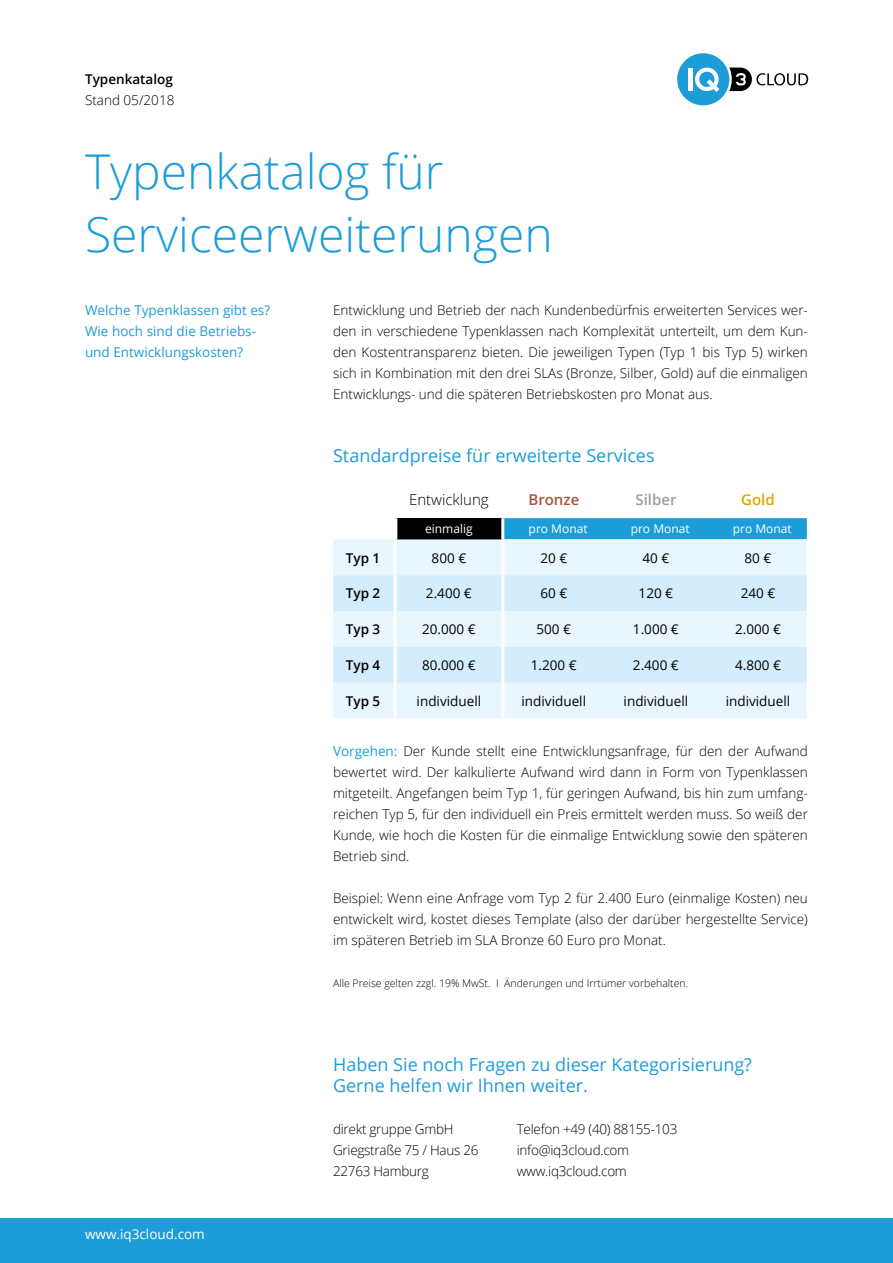
<style>
.page{position:relative;width:893px;height:1263px;background:#fff}
.page>*{position:absolute;margin:0;border:0;box-sizing:border-box;transform-origin:0 0}
.t1{font:300 48px/63px "Open Sans";color:#1d9dd8}
.t2{font:18px/21.6px "Open Sans";color:#1d9dd8}
.t3{font:300 15px "Open Sans";color:#000}
.t4{font:600 15px "Open Sans";color:#a8563f}
.t5{font:600 15px "Open Sans";color:#9d9d9c}
.t6{font:600 15px "Open Sans";color:#dea600}
.t7{font:300 13.5px/21px "Open Sans";color:#000;text-align:justify}
.t8{font:13.5px "Open Sans";color:#000}
.t9{font:300 13.5px/21px "Open Sans";letter-spacing:-.02em;color:#000}
.t10{font:13.5px/21px "Open Sans";color:#1d9dd8}
.t11{font:600 13.5px "Open Sans";color:#000}
.t12{font:13.5px "Open Sans";color:#fff}
.t13{font:12px "Open Sans";color:#fff}
.t14{font:300 10.5px "Open Sans";color:#000}
.s1{font-weight:400;color:#1d9dd8}
</style>
<div class="page">
<div style="left:0;top:1218px;width:893px;height:45px;background:#1d9dd8"></div>
<div style="left:677px;top:53px;width:52px;height:52px;background:#1d9dd8;border-radius:50%"></div>
<div style="left:688px;top:68px;width:5px;height:23px;background:#fff"></div>
<svg style="left:695px;top:68px;width:24px;height:24px"></svg>
<svg style="left:729px;top:68px;width:79px;height:23px"></svg>
<svg style="left:397px;top:518px;width:410px;height:21px;background:#1775a1"></svg>
<div style="left:333px;top:539px;width:474px;height:180px;background:#eaf6fe"></div>
<svg style="left:333px;top:575px;width:474px;height:108px;background:#dbf0fc"></svg>
<hr style="left:501px;top:518px;width:3px;height:21px;background:#fff">
<hr style="left:501px;top:539px;width:3px;height:36px;background:#fff">
<hr style="left:501px;top:575px;width:3px;height:36px;background:#fff">
<hr style="left:501px;top:611px;width:3px;height:36px;background:#fff">
<hr style="left:501px;top:647px;width:3px;height:36px;background:#fff">
<hr style="left:501px;top:683px;width:3px;height:36px;background:#fff">
<hr style="left:394px;top:539px;width:3px;height:36px;background:#fff">
<hr style="left:394px;top:575px;width:3px;height:36px;background:#fff">
<hr style="left:394px;top:611px;width:3px;height:36px;background:#fff">
<hr style="left:394px;top:647px;width:3px;height:36px;background:#fff">
<hr style="left:394px;top:683px;width:3px;height:36px;background:#fff">
<p class="t11" style="left:85px;top:70px;width:89px">Typenkatalog</p>
<p class="t7" style="left:85px;top:89px;width:91px">Stand 05/2018</p>
<h1 class="t1" style="left:85px;top:139px;width:469px">Typenkatalog für<br>Serviceerweiterungen</h1>
<p class="t10" style="left:85px;top:299px;width:187px">Welche Typenklassen gibt es?<br>Wie hoch sind die Betriebs&shy;und Entwicklungskosten?</p>
<p class="t12" style="left:85px;top:1225px;width:121px">www.iq3cloud.com</p>
<p class="t7" style="left:333px;top:299px;width:476px">Entwicklung und Betrieb der nach Kundenbedürfnis erweiterten Services wer&shy;den in verschiedene Typenklassen nach Komplexität unterteilt, um dem Kun&shy;den Kostentransparenz bieten. Die jeweiligen Typen (Typ 1 bis Typ 5) wirken sich in Kombination mit den drei SLAs (Bronze, Silber, Gold) auf die einmaligen Entwicklungs- und die späteren Betriebskosten pro Monat aus.</p>
<h2 class="t2" style="left:333px;top:444px;width:323px">Standardpreise für erweiterte Services</h2>
<p class="t3" style="left:409px;top:490px;width:81px">Entwicklung</p>
<p class="t4" style="left:528px;top:490px;width:52px">Bronze</p>
<p class="t5" style="left:635px;top:490px;width:43px">Silber</p>
<p class="t6" style="left:741px;top:490px;width:35px">Gold</p>
<p class="t13" style="left:425px;top:521px;width:49px">einmalig</p>
<p class="t13" style="left:529px;top:521px;width:60px">pro Monat</p>
<p class="t13" style="left:631px;top:521px;width:60px">pro Monat</p>
<p class="t13" style="left:733px;top:521px;width:60px">pro Monat</p>
<p class="t11" style="left:346px;top:548px;width:36px">Typ 1</p>
<p class="t8" style="left:432px;top:548px;width:36px">800 €</p>
<p class="t8" style="left:540px;top:548px;width:28px">20 €</p>
<p class="t8" style="left:642px;top:548px;width:28px">40 €</p>
<p class="t8" style="left:745px;top:548px;width:28px">80 €</p>
<p class="t11" style="left:346px;top:584px;width:36px">Typ 2</p>
<p class="t8" style="left:426px;top:584px;width:47px">2.400 €</p>
<p class="t8" style="left:540px;top:584px;width:28px">60 €</p>
<p class="t8" style="left:639px;top:584px;width:36px">120 €</p>
<p class="t8" style="left:741px;top:584px;width:36px">240 €</p>
<p class="t11" style="left:346px;top:620px;width:36px">Typ 3</p>
<p class="t8" style="left:422px;top:620px;width:55px">20.000 €</p>
<p class="t8" style="left:536px;top:620px;width:36px">500 €</p>
<p class="t8" style="left:633px;top:620px;width:47px">1.000 €</p>
<p class="t8" style="left:735px;top:620px;width:47px">2.000 €</p>
<p class="t11" style="left:346px;top:656px;width:36px">Typ 4</p>
<p class="t8" style="left:422px;top:656px;width:55px">80.000 €</p>
<p class="t8" style="left:531px;top:656px;width:47px">1.200 €</p>
<p class="t8" style="left:633px;top:656px;width:47px">2.400 €</p>
<p class="t8" style="left:735px;top:656px;width:47px">4.800 €</p>
<p class="t11" style="left:346px;top:692px;width:36px">Typ 5</p>
<p class="t8" style="left:417px;top:692px;width:66px">individuell</p>
<p class="t8" style="left:522px;top:692px;width:66px">individuell</p>
<p class="t8" style="left:624px;top:692px;width:66px">individuell</p>
<p class="t8" style="left:726px;top:692px;width:66px">individuell</p>
<p class="t7" style="left:333px;top:740px;width:476px"><span class="s1">Vorgehen:</span> Der Kunde stellt eine Entwicklungsanfrage, für den der Aufwand bewertet wird. Der kalkulierte Aufwand wird dann in Form von Typenklassen mitgeteilt. Angefangen beim Typ 1, für geringen Aufwand, bis hin zum umfang&shy;reichen Typ 5, für den individuell ein Preis ermittelt werden muss. So weiß der Kunde, wie hoch die Kosten für die einmalige Entwicklung sowie den späteren Betrieb sind.</p>
<p class="t7" style="left:333px;top:887px;width:476px">Beispiel: Wenn eine Anfrage vom Typ 2 für 2.400 Euro (einmalige Kosten) neu entwickelt wird, kostet dieses Template (also der darüber hergestellte Service) im späteren Betrieb im SLA Bronze 60 Euro pro Monat.</p>
<p class="t14" style="left:333px;top:976px;width:357px">Alle Preise gelten zzgl. 19% MwSt. I Änderungen und Irrtümer vorbehalten.</p>
<h2 class="t2" style="left:333px;top:1053px;width:420px">Haben Sie noch Fragen zu dieser Kategorisierung?<br>Gerne helfen wir Ihnen weiter.</h2>
<p class="t9" style="left:333px;top:1118px;width:147px">direkt gruppe GmbH<br>Griegstraße 75 / Haus 26<br>22763 Hamburg</p>
<p class="t9" style="left:517px;top:1118px;width:162px">Telefon +49 (40) 88155-103 info@iq3cloud.com www.iq3cloud.com</p>
</div>
